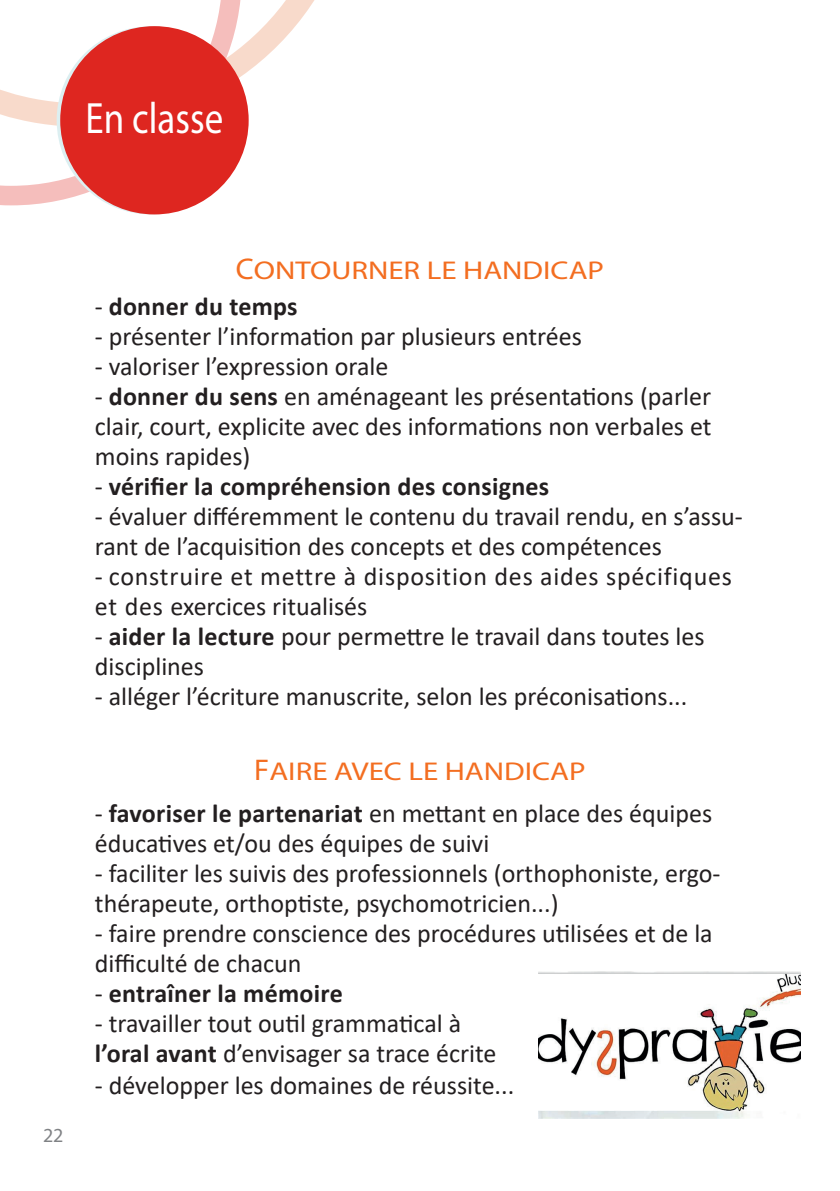
<style>
.page{position:relative;width:840px;height:1191px;background:#fff}
.page>*{position:absolute;margin:0;border:0;box-sizing:border-box;transform-origin:0 0}
.t1{font:44px "Myriad Pro";color:#fff;scale:.84 1}
.t2{font:26px/30px "Calibri";color:#231f20}
.t3{font:26px/30px "Calibri";letter-spacing:.03em;color:#231f20}
.t4{font:700 26px "Calibri";letter-spacing:.01em;color:#231f20}
.t5{font:25.8px "Myriad Pro";color:#f36e21;scale:1.2 1}
.t6{font:20px "Myriad Pro";color:#808285}
.s1{font-size:30px}
.s2{font-weight:400}
.s3{font-weight:700}
</style>
<div class="page">
<svg style="left:0;top:138px;width:247px;height:77px"></svg>
<svg style="left:0;top:0;width:315px;height:138px"></svg>
<div style="left:60px;top:26px;width:188px;height:188px;background:#de2620;border-radius:50%"></div>
<img style="left:538px;top:971px;width:261px;height:147px">
<h1 class="t1" style="left:86px;top:91px;width:165px">En classe</h1>
<p class="t6" style="left:43px;top:1123px;width:22px">22</p>
<p class="t5" style="left:236px;top:254px;width:308px"><span class="s1">C</span>ONTOURNER LE HANDICAP</p>
<p class="t4" style="left:95px;top:288px;width:204px"><span class="s2">-</span> donner du temps</p>
<p class="t2" style="left:95px;top:321px;width:488px">- présenter l’information par plusieurs entrées</p>
<p class="t2" style="left:95px;top:351px;width:295px">- valoriser l’expression orale</p>
<p class="t2" style="left:95px;top:381px;width:617px;text-align:justify">- <span class="s3">donner du sens</span> en aménageant les présentations (parler clair, court, explicite avec des informations non verbales et moins rapides)</p>
<p class="t4" style="left:95px;top:468px;width:455px"><span class="s2">-</span> vérifier la compréhension des consignes</p>
<p class="t2" style="left:95px;top:501px;width:649px">- évaluer différemment le contenu du travail rendu, en s’assu&shy;rant de l’acquisition des concepts et des compétences</p>
<p class="t3" style="left:95px;top:561px;width:638px">- construire et mettre à disposition des aides spécifiques et des exercices ritualisés</p>
<p class="t2" style="left:95px;top:621px;width:611px">- <span class="s3">aider la lecture</span> pour permettre le travail dans toutes les disciplines</p>
<p class="t2" style="left:95px;top:681px;width:593px">- alléger l’écriture manuscrite, selon les préconisations...</p>
<p class="t5" style="left:254px;top:755px;width:277px"><span class="s1">F</span>AIRE AVEC LE HANDICAP</p>
<p class="t2" style="left:95px;top:798px;width:618px">- <span class="s3">favoriser le partenariat</span> en mettant en place des équipes éducatives et/ou des équipes de suivi</p>
<p class="t2" style="left:95px;top:858px;width:626px">- faciliter les suivis des professionnels (orthophoniste, ergo&shy;thérapeute, orthoptiste, psychomotricien...)</p>
<p class="t2" style="left:95px;top:918px;width:619px">- faire prendre conscience des procédures utilisées et de la difficulté de chacun</p>
<p class="t4" style="left:95px;top:975px;width:249px"><span class="s2">-</span> entraîner la mémoire</p>
<p class="t2" style="left:95px;top:1008px;width:403px">- travailler tout outil grammatical à <span class="s3">l’oral avant</span> d’envisager sa trace écrite</p>
<p class="t2" style="left:95px;top:1069px;width:420px">- développer les domaines de réussite...</p>
</div>
